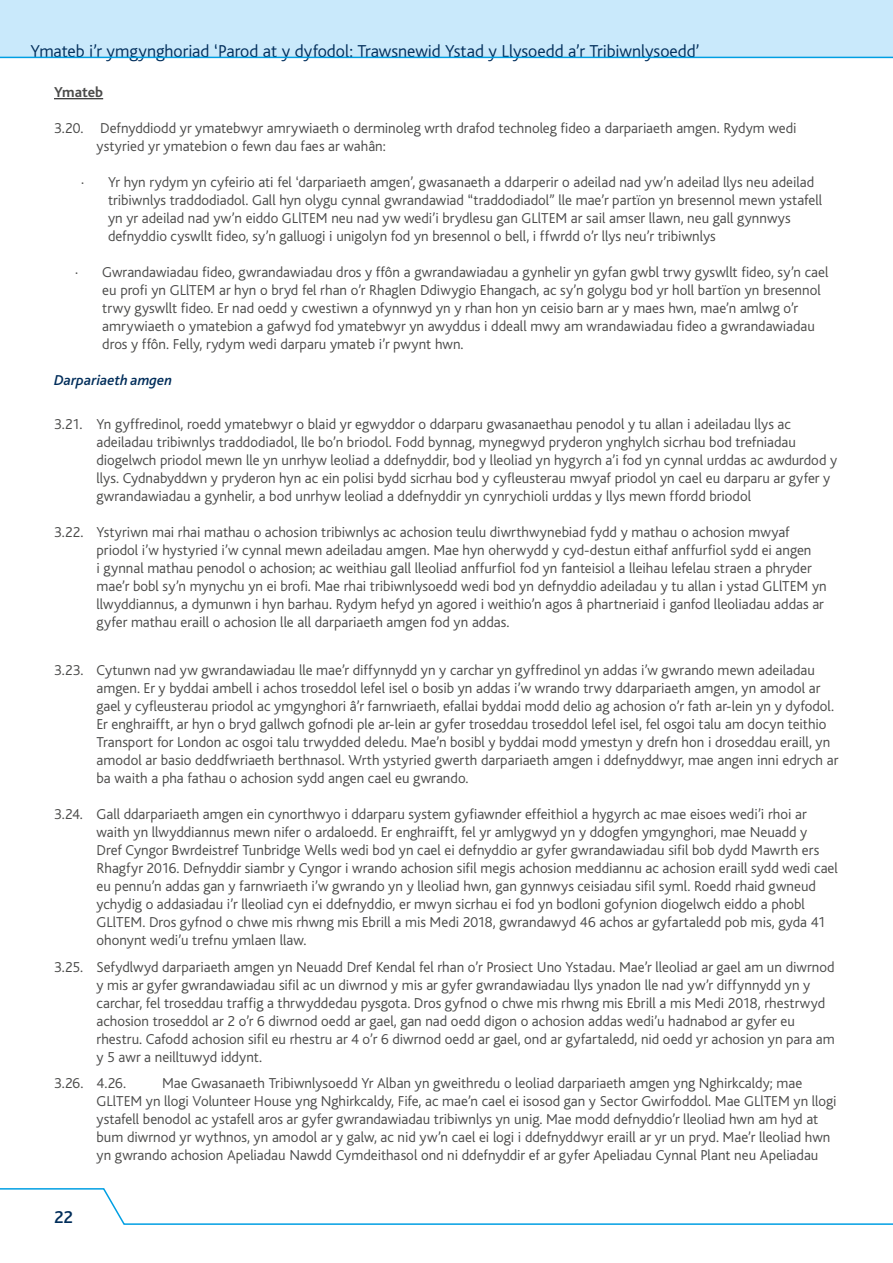
<style>
.page{position:relative;width:893px;height:1263px;background:#fff}
.page>*{position:absolute;margin:0;border:0;box-sizing:border-box;transform-origin:0 0}
.t1{font:300 18px "Bliss";letter-spacing:-.005em;color:#002d5a}
.t2{font:500 18px "Bliss";color:#002d5a}
.t3{font:300 15px/18px "Bliss";color:#4a4a49}
.Subhead_lvl2{font:italic 500 15px "Bliss";color:#002d5a}
.body{font:700 15px "Bliss";color:#4a4a49}
</style>
<div class="page">
<div style="left:0;top:0;width:893px;height:58px;background:#c9e9fb"></div>
<svg style="left:0;top:1188px;width:893px;height:37px"></svg>
<hr style="left:54px;top:98px;width:49px;height:1px;background:#000">
<p class="t1" style="left:31px;top:41px;width:671px">Ymateb i’r ymgynghoriad ‘Parod at y dyfodol: Trawsnewid Ystad y Llysoedd a’r Tribiwnlysoedd’</p>
<p class="body" style="left:54px;top:84px;width:51px">Ymateb</p>
<p class="t3" style="left:97px;top:119px;width:702px;text-indent:-43px">3.20. Defnyddiodd yr ymatebwyr amrywiaeth o derminoleg wrth drafod technoleg fideo a darpariaeth amgen. Rydym wedi ystyried yr ymatebion o fewn dau faes ar wahân:</p>
<p class="t3" style="left:108px;top:173px;width:716px;text-indent:-27px">· Yr hyn rydym yn cyfeirio ati fel ‘darpariaeth amgen’, gwasanaeth a ddarperir o adeilad nad yw’n adeilad llys neu adeilad tribiwnlys traddodiadol. Gall hyn olygu cynnal gwrandawiad “traddodiadol” lle mae’r partïon yn bresennol mewn ystafell yn yr adeilad nad yw’n eiddo GLlTEM neu nad yw wedi’i brydlesu gan GLlTEM ar sail amser llawn, neu gall gynnwys defnyddio cyswllt fideo, sy’n galluogi i unigolyn fod yn bresennol o bell, i ffwrdd o’r llys neu’r tribiwnlys</p>
<p class="t3" style="left:102px;top:263px;width:728px;text-indent:-27px">· Gwrandawiadau fideo, gwrandawiadau dros y ffôn a gwrandawiadau a gynhelir yn gyfan gwbl trwy gyswllt fideo, sy’n cael eu profi yn GLlTEM ar hyn o bryd fel rhan o’r Rhaglen Ddiwygio Ehangach, ac sy’n golygu bod yr holl bartïon yn bresennol trwy gyswllt fideo. Er nad oedd y cwestiwn a ofynnwyd yn y rhan hon yn ceisio barn ar y maes hwn, mae’n amlwg o’r amrywiaeth o ymatebion a gafwyd fod ymatebwyr yn awyddus i ddeall mwy am wrandawiadau fideo a gwrandawiadau dros y ffôn. Felly, rydym wedi darparu ymateb i’r pwynt hwn.</p>
<p class="Subhead_lvl2" style="left:54px;top:372px;width:120px">Darpariaeth amgen</p>
<p class="t3" style="left:97px;top:415px;width:742px;text-indent:-43px">3.21. Yn gyffredinol, roedd ymatebwyr o blaid yr egwyddor o ddarparu gwasanaethau penodol y tu allan i adeiladau llys ac adeiladau tribiwnlys traddodiadol, lle bo’n briodol. Fodd bynnag, mynegwyd pryderon ynghylch sicrhau bod trefniadau diogelwch priodol mewn lle yn unrhyw leoliad a ddefnyddir, bod y lleoliad yn hygyrch a’i fod yn cynnal urddas ac awdurdod y llys. Cydnabyddwn y pryderon hyn ac ein polisi bydd sicrhau bod y cyfleusterau mwyaf priodol yn cael eu darparu ar gyfer y gwrandawiadau a gynhelir, a bod unrhyw leoliad a ddefnyddir yn cynrychioli urddas y llys mewn ffordd briodol</p>
<p class="t3" style="left:97px;top:523px;width:732px;text-indent:-43px">3.22. Ystyriwn mai rhai mathau o achosion tribiwnlys ac achosion teulu diwrthwynebiad fydd y mathau o achosion mwyaf priodol i’w hystyried i’w cynnal mewn adeiladau amgen. Mae hyn oherwydd y cyd-destun eithaf anffurfiol sydd ei angen<br>i gynnal mathau penodol o achosion; ac weithiau gall lleoliad anffurfiol fod yn fanteisiol a lleihau lefelau straen a phryder mae’r bobl sy’n mynychu yn ei brofi. Mae rhai tribiwnlysoedd wedi bod yn defnyddio adeiladau y tu allan i ystad GLlTEM yn llwyddiannus, a dymunwn i hyn barhau. Rydym hefyd yn agored i weithio’n agos â phartneriaid i ganfod lleoliadau addas ar gyfer mathau eraill o achosion lle all darpariaeth amgen fod yn addas.</p>
<p class="t3" style="left:97px;top:661px;width:743px;text-indent:-43px">3.23. Cytunwn nad yw gwrandawiadau lle mae’r diffynnydd yn y carchar yn gyffredinol yn addas i’w gwrando mewn adeiladau amgen. Er y byddai ambell i achos troseddol lefel isel o bosib yn addas i’w wrando trwy ddarpariaeth amgen, yn amodol ar gael y cyfleusterau priodol ac ymgynghori â’r farnwriaeth, efallai byddai modd delio ag achosion o’r fath ar-lein yn y dyfodol.<br>Er enghraifft, ar hyn o bryd gallwch gofnodi ple ar-lein ar gyfer troseddau troseddol lefel isel, fel osgoi talu am docyn teithio Transport for London ac osgoi talu trwydded deledu. Mae’n bosibl y byddai modd ymestyn y drefn hon i droseddau eraill, yn amodol ar basio deddfwriaeth berthnasol. Wrth ystyried gwerth darpariaeth amgen i ddefnyddwyr, mae angen inni edrych ar ba waith a pha fathau o achosion sydd angen cael eu gwrando.</p>
<p class="t3" style="left:97px;top:805px;width:743px;text-indent:-43px">3.24. Gall ddarpariaeth amgen ein cynorthwyo i ddarparu system gyfiawnder effeithiol a hygyrch ac mae eisoes wedi’i rhoi ar waith yn llwyddiannus mewn nifer o ardaloedd. Er enghraifft, fel yr amlygwyd yn y ddogfen ymgynghori, mae Neuadd y<br>Dref Cyngor Bwrdeistref Tunbridge Wells wedi bod yn cael ei defnyddio ar gyfer gwrandawiadau sifil bob dydd Mawrth ers Rhagfyr 2016. Defnyddir siambr y Cyngor i wrando achosion sifil megis achosion meddiannu ac achosion eraill sydd wedi cael eu pennu’n addas gan y farnwriaeth i’w gwrando yn y lleoliad hwn, gan gynnwys ceisiadau sifil syml. Roedd rhaid gwneud ychydig o addasiadau i’r lleoliad cyn ei ddefnyddio, er mwyn sicrhau ei fod yn bodloni gofynion diogelwch eiddo a phobl GLlTEM. Dros gyfnod o chwe mis rhwng mis Ebrill a mis Medi 2018, gwrandawyd 46 achos ar gyfartaledd pob mis, gyda 41 ohonynt wedi’u trefnu ymlaen llaw.</p>
<p class="t3" style="left:97px;top:958px;width:740px;text-indent:-43px">3.25. Sefydlwyd darpariaeth amgen yn Neuadd Dref Kendal fel rhan o’r Prosiect Uno Ystadau. Mae’r lleoliad ar gael am un diwrnod y mis ar gyfer gwrandawiadau sifil ac un diwrnod y mis ar gyfer gwrandawiadau llys ynadon lle nad yw’r diffynnydd yn y carchar, fel troseddau traffig a thrwyddedau pysgota. Dros gyfnod o chwe mis rhwng mis Ebrill a mis Medi 2018, rhestrwyd achosion troseddol ar 2 o’r 6 diwrnod oedd ar gael, gan nad oedd digon o achosion addas wedi’u hadnabod ar gyfer eu rhestru. Cafodd achosion sifil eu rhestru ar 4 o’r 6 diwrnod oedd ar gael, ond ar gyfartaledd, nid oedd yr achosion yn para am y 5 awr a neilltuwyd iddynt.</p>
<p class="t3" style="left:54px;top:1074px;width:74px">3.26. 4.26.</p>
<p class="t3" style="left:97px;top:1074px;width:741px;text-indent:65px">Mae Gwasanaeth Tribiwnlysoedd Yr Alban yn gweithredu o leoliad darpariaeth amgen yng Nghirkcaldy; mae GLlTEM yn llogi Volunteer House yng Nghirkcaldy, Fife, ac mae’n cael ei isosod gan y Sector Gwirfoddol. Mae GLlTEM yn llogi ystafell benodol ac ystafell aros ar gyfer gwrandawiadau tribiwnlys yn unig. Mae modd defnyddio’r lleoliad hwn am hyd at bum diwrnod yr wythnos, yn amodol ar y galw, ac nid yw’n cael ei logi i ddefnyddwyr eraill ar yr un pryd. Mae’r lleoliad hwn yn gwrando achosion Apeliadau Nawdd Cymdeithasol ond ni ddefnyddir ef ar gyfer Apeliadau Cynnal Plant neu Apeliadau</p>
<p class="t2" style="left:54px;top:1207px;width:21px">22</p>
</div>
